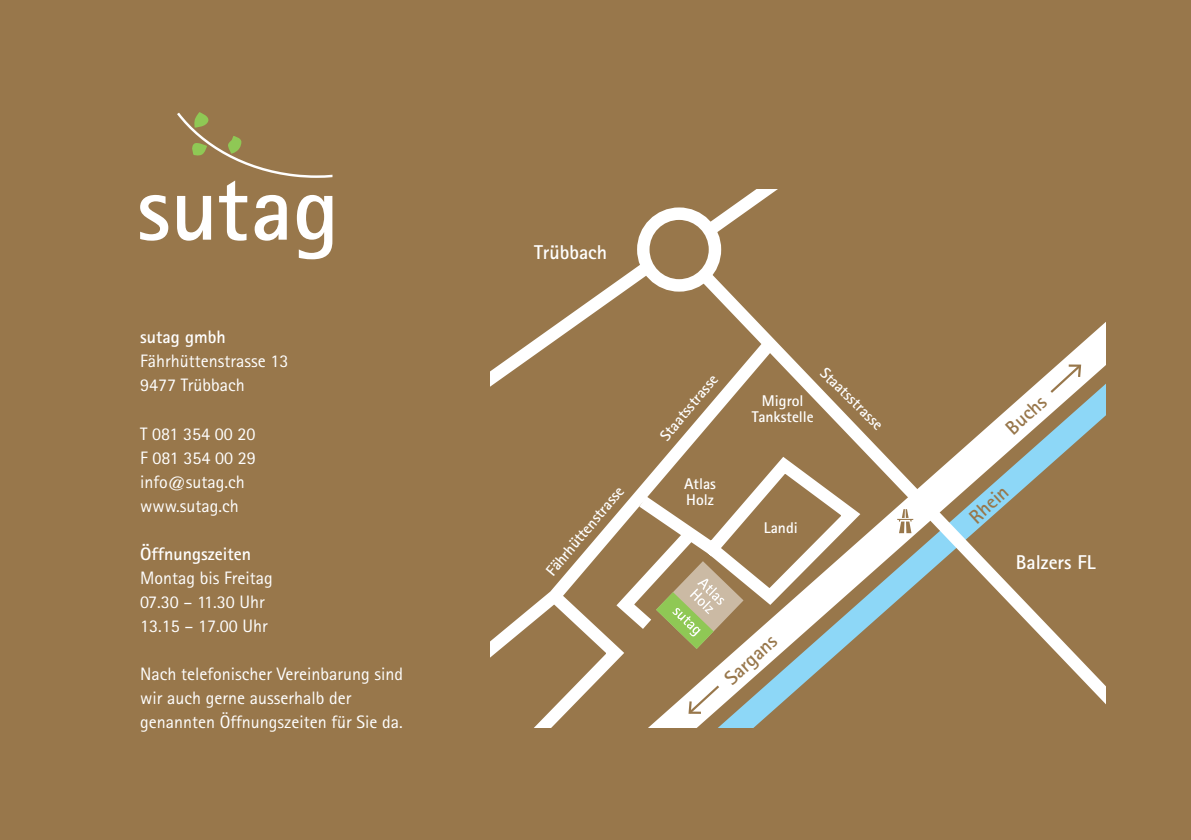
<style>
.page{position:relative;width:1191px;height:840px;background:#fff}
.page>*{position:absolute;margin:0;border:0;box-sizing:border-box;transform-origin:0 0}
.t1{font:700 20px "Rotis Sans Serif";color:#fff}
.t2{font:700 20px "Rotis Sans Serif";color:#98774b}
.t3{font:18px/24px "Rotis Sans Serif";color:#fff}
.t4{font:700 18px "Rotis Sans Serif";color:#fff}
.t5{font:700 15.6px/16px "Rotis Sans Serif";color:#fff;text-align:center}
</style>
<div class="page">
<div style="left:0;top:0;width:1191px;height:839px;background:#98774b"></div>
<svg style="left:140px;top:195px;width:28px;height:45px"></svg>
<svg style="left:177px;top:112px;width:155px;height:147px"></svg>
<div style="left:637px;top:207px;width:84px;height:84px;border:12px solid #fff;border-radius:50%"></div>
<svg style="left:687px;top:258px;width:419px;height:447px"></svg>
<svg style="left:615px;top:328px;width:171px;height:399px"></svg>
<svg style="left:625px;top:448px;width:245px;height:165px"></svg>
<svg style="left:490px;top:250px;width:173px;height:239px"></svg>
<svg style="left:695px;top:190px;width:82px;height:55px"></svg>
<svg style="left:1048px;top:362px;width:35px;height:33px"></svg>
<svg style="left:897px;top:509px;width:16px;height:24px"></svg>
<svg style="left:490px;top:515px;width:253px;height:212px"></svg>
<p class="t4" style="left:140px;top:326px;width:87px">sutag gmbh</p>
<p class="t3" style="left:140px;top:349px;width:150px">Fährhüttenstrasse 13<br>9477 Trübbach</p>
<p class="t3" style="left:140px;top:421px;width:117px">T 081 354 00 20<br>F 081 354 00 29 info@sutag.ch www.sutag.ch</p>
<p class="t4" style="left:140px;top:542px;width:113px">Öffnungszeiten</p>
<p class="t3" style="left:140px;top:565px;width:134px">Montag bis Freitag<br>07.30 – 11.30 Uhr<br>13.15 – 17.00 Uhr</p>
<p class="t3" style="left:140px;top:661px;width:264px">Nach telefonischer Vereinbarung sind wir auch gerne ausserhalb der genannten Öffnungszeiten für Sie da.</p>
<p class="t1" style="left:534px;top:239px;width:74px">Trübbach</p>
<p class="t5" style="left:543px;top:567px;width:113px;rotate:-50deg">Fährhüttenstrasse</p>
<p class="t5" style="left:656px;top:432px;width:82px;rotate:-50deg">Staatsstrasse</p>
<p class="t5" style="left:684px;top:475px;width:33px;text-align:left">Atlas<br>Holz</p>
<p class="t5" style="left:828px;top:364px;width:82px;rotate:44deg">Staatsstrasse</p>
<p class="t5" style="left:751px;top:392px;width:64px">Migrol<br>Tankstelle</p>
<p class="t5" style="left:764px;top:519px;width:35px">Landi</p>
<p class="t2" style="left:719px;top:671px;width:64px;rotate:-43deg">Sargans</p>
<p class="t2" style="left:1000px;top:421px;width:49px;rotate:-43deg">Buchs</p>
<p class="t2" style="left:963px;top:510px;width:47px;rotate:-43deg">Rhein</p>
<p class="t1" style="left:1015px;top:549px;width:81px">Balzers FL</p>
</div>
